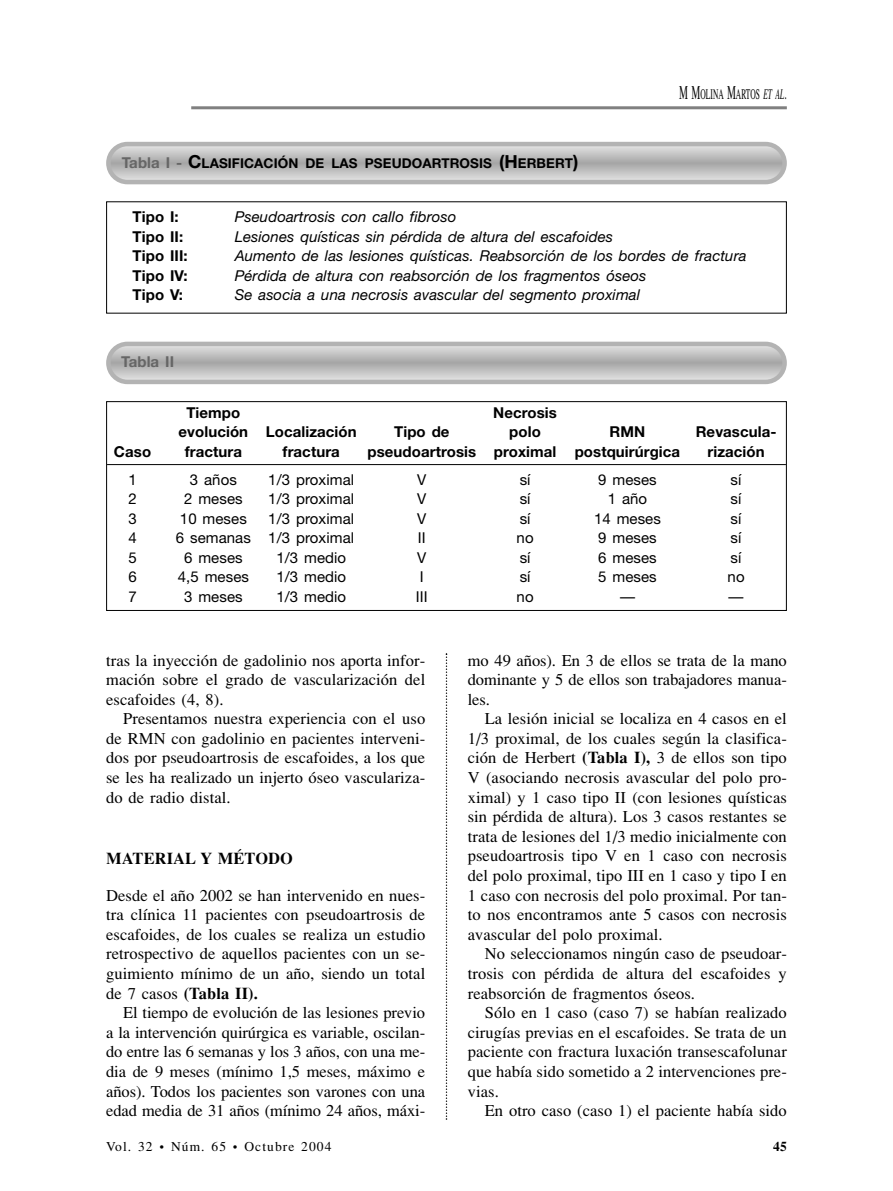
<style>
.page{position:relative;width:893px;height:1191px;background:#fff}
.page>*{position:absolute;margin:0;border:0;box-sizing:border-box;transform-origin:0 0}
.t1{font:16.5px/19.6px "Times";letter-spacing:.005em;color:#000;text-align:justify}
.t2{font:700 16.5px "Times";letter-spacing:.005em;color:#000}
.t3{font:italic 15px "Helvetica Neue";letter-spacing:.005em;color:#000}
.t4{font:15px "Helvetica Neue";letter-spacing:.005em;color:#000}
.t5{font:700 15px "Helvetica Neue";letter-spacing:.005em;color:#000}
.t6{font:700 15px "Helvetica Neue";letter-spacing:.005em;color:#666}
.t7{font:14.7px "Times";letter-spacing:.005em;color:#000;scale:.51 1}
.t8{font:700 13.5px "Helvetica Neue";letter-spacing:.005em;color:#000}
.t9{font:13.5px "Times";letter-spacing:.08em;color:#000}
.t10{font:700 13.5px "Times";color:#000}
.s1{font-size:15px;color:#666}
.s2{font-size:18px}
.s3{font-size:19.5px}
.s4{font-style:italic}
.s5{font-style:italic;font-size:19.5px}
.s6{font-weight:700}
</style>
<div class="page">
<hr style="left:191px;top:106px;width:595px;height:3px;background:#808080">
<svg style="left:446px;top:653px;width:1px;height:467px"></svg>
<svg style="left:106px;top:342px;width:680px;height:42px;background:#bfbfbf"></svg>
<hr style="left:107px;top:464px;width:679px;height:1px;background:#000">
<div style="left:106px;top:401px;width:680px;height:210px;border:1px solid #000"></div>
<svg style="left:106px;top:142px;width:680px;height:42px;background:#bfbfbf"></svg>
<p class="t8" style="left:122px;top:158px;width:458px"><span class="s1">Tabla I -</span> <span class="s2">C</span>LASIFICACIÓN DE LAS PSEUDOARTROSIS <span class="s2">(H</span>ERBERT<span class="s2">)</span></p>
<p class="t7" style="left:679px;top:89px;width:212px"><span class="s3">M M</span>OLINA <span class="s3">M</span>ARTOS <span class="s4">ET AL</span><span class="s5">.</span></p>
<p class="t5" style="left:133px;top:212px;width:48px">Tipo I:</p>
<p class="t3" style="left:235px;top:212px;width:223px">Pseudoartrosis con callo fibroso</p>
<p class="t5" style="left:133px;top:231px;width:52px">Tipo II:</p>
<p class="t3" style="left:235px;top:231px;width:380px">Lesiones quísticas sin pérdida de altura del escafoides</p>
<p class="t5" style="left:133px;top:251px;width:57px">Tipo III:</p>
<p class="t3" style="left:235px;top:251px;width:513px">Aumento de las lesiones quísticas. Reabsorción de los bordes de fractura</p>
<p class="t5" style="left:133px;top:270px;width:56px">Tipo IV:</p>
<p class="t3" style="left:235px;top:270px;width:413px">Pérdida de altura con reabsorción de los fragmentos óseos</p>
<p class="t5" style="left:133px;top:290px;width:52px">Tipo V:</p>
<p class="t3" style="left:235px;top:290px;width:407px">Se asocia a una necrosis avascular del segmento proximal</p>
<p class="t6" style="left:121px;top:357px;width:54px">Tabla II</p>
<p class="t5" style="left:186px;top:407px;width:55px">Tiempo</p>
<p class="t5" style="left:493px;top:407px;width:65px">Necrosis</p>
<p class="t5" style="left:179px;top:427px;width:179px">evolución Localización</p>
<p class="t5" style="left:394px;top:427px;width:57px">Tipo de</p>
<p class="t5" style="left:509px;top:427px;width:33px">polo</p>
<p class="t5" style="left:609px;top:427px;width:37px">RMN</p>
<p class="t5" style="left:695px;top:427px;width:82px">Revascula-</p>
<p class="t5" style="left:114px;top:446px;width:39px">Caso</p>
<p class="t5" style="left:185px;top:446px;width:59px">fractura</p>
<p class="t5" style="left:282px;top:446px;width:59px">fractura</p>
<p class="t5" style="left:367px;top:446px;width:314px">pseudoartrosis proximal postquirúrgica</p>
<p class="t5" style="left:707px;top:446px;width:59px">rización</p>
<p class="t4" style="left:128px;top:474px;width:10px">1</p>
<p class="t4" style="left:190px;top:474px;width:49px">3 años</p>
<p class="t4" style="left:268px;top:474px;width:87px">1/3 proximal</p>
<p class="t4" style="left:417px;top:474px;width:11px">V</p>
<p class="t4" style="left:519px;top:474px;width:12px">sí</p>
<p class="t4" style="left:598px;top:474px;width:60px">9 meses</p>
<p class="t4" style="left:730px;top:474px;width:12px">sí</p>
<p class="t4" style="left:128px;top:494px;width:10px">2</p>
<p class="t4" style="left:184px;top:494px;width:60px">2 meses</p>
<p class="t4" style="left:268px;top:494px;width:87px">1/3 proximal</p>
<p class="t4" style="left:417px;top:494px;width:11px">V</p>
<p class="t4" style="left:519px;top:494px;width:12px">sí</p>
<p class="t4" style="left:607px;top:494px;width:41px">1 año</p>
<p class="t4" style="left:730px;top:494px;width:12px">sí</p>
<p class="t4" style="left:128px;top:513px;width:10px">3</p>
<p class="t4" style="left:180px;top:513px;width:68px">10 meses</p>
<p class="t4" style="left:268px;top:513px;width:87px">1/3 proximal</p>
<p class="t4" style="left:417px;top:513px;width:11px">V</p>
<p class="t4" style="left:519px;top:513px;width:12px">sí</p>
<p class="t4" style="left:594px;top:513px;width:68px">14 meses</p>
<p class="t4" style="left:730px;top:513px;width:12px">sí</p>
<p class="t4" style="left:128px;top:533px;width:10px">4</p>
<p class="t4" style="left:176px;top:533px;width:180px">6 semanas 1/3 proximal</p>
<p class="t4" style="left:418px;top:533px;width:9px">II</p>
<p class="t4" style="left:516px;top:533px;width:19px">no</p>
<p class="t4" style="left:598px;top:533px;width:60px">9 meses</p>
<p class="t4" style="left:730px;top:533px;width:12px">sí</p>
<p class="t4" style="left:128px;top:552px;width:10px">5</p>
<p class="t4" style="left:184px;top:552px;width:60px">6 meses</p>
<p class="t4" style="left:276px;top:552px;width:71px">1/3 medio</p>
<p class="t4" style="left:417px;top:552px;width:11px">V</p>
<p class="t4" style="left:519px;top:552px;width:12px">sí</p>
<p class="t4" style="left:598px;top:552px;width:60px">6 meses</p>
<p class="t4" style="left:730px;top:552px;width:12px">sí</p>
<p class="t4" style="left:128px;top:572px;width:10px">6</p>
<p class="t4" style="left:178px;top:572px;width:73px">4,5 meses</p>
<p class="t4" style="left:276px;top:572px;width:71px">1/3 medio</p>
<p class="t4" style="left:420px;top:572px;width:5px">I</p>
<p class="t4" style="left:519px;top:572px;width:12px">sí</p>
<p class="t4" style="left:598px;top:572px;width:60px">5 meses</p>
<p class="t4" style="left:727px;top:572px;width:19px">no</p>
<p class="t4" style="left:128px;top:591px;width:10px">7</p>
<p class="t4" style="left:184px;top:591px;width:60px">3 meses</p>
<p class="t4" style="left:276px;top:591px;width:71px">1/3 medio</p>
<p class="t4" style="left:416px;top:591px;width:13px">III</p>
<p class="t4" style="left:516px;top:591px;width:19px">no</p>
<p class="t4" style="left:620px;top:591px;width:16px">—</p>
<p class="t4" style="left:728px;top:591px;width:16px">—</p>
<p class="t1" style="left:106px;top:652px;width:320px">tras la inyección de gadolinio nos aporta infor&shy;mación sobre el grado de vascularización del escafoides (4, 8).</p>
<p class="t1" style="left:106px;top:711px;width:320px;text-indent:17px">Presentamos nuestra experiencia con el uso de RMN con gadolinio en pacientes interveni&shy;dos por pseudoartrosis de escafoides, a los que se les ha realizado un injerto óseo vasculariza&shy;do de radio distal.</p>
<p class="t2" style="left:106px;top:853px;width:188px">MATERIAL Y MÉTODO</p>
<p class="t1" style="left:106px;top:887px;width:320px">Desde el año 2002 se han intervenido en nues&shy;tra clínica 11 pacientes con pseudoartrosis de escafoides, de los cuales se realiza un estudio retrospectivo de aquellos pacientes con un se&shy;guimiento mínimo de un año, siendo un total de 7 casos <span class="s6">(Tabla II).</span></p>
<p class="t1" style="left:106px;top:1004px;width:320px;text-indent:17px">El tiempo de evolución de las lesiones previo a la intervención quirúrgica es variable, oscilan&shy;do entre las 6 semanas y los 3 años, con una me&shy;dia de 9 meses (mínimo 1,5 meses, máximo e años). Todos los pacientes son varones con una edad media de 31 años (mínimo 24 años, máxi-</p>
<p class="t1" style="left:468px;top:652px;width:320px">mo 49 años). En 3 de ellos se trata de la mano dominante y 5 de ellos son trabajadores manua&shy;les.</p>
<p class="t1" style="left:468px;top:711px;width:320px;text-indent:17px">La lesión inicial se localiza en 4 casos en el 1/3 proximal, de los cuales según la clasifica&shy;ción de Herbert <span class="s6">(Tabla I),</span> 3 de ellos son tipo V (asociando necrosis avascular del polo pro&shy;ximal) y 1 caso tipo II (con lesiones quísticas sin pérdida de altura). Los 3 casos restantes se trata de lesiones del 1/3 medio inicialmente con pseudoartrosis tipo V en 1 caso con necrosis del polo proximal, tipo III en 1 caso y tipo I en 1 caso con necrosis del polo proximal. Por tan&shy;to nos encontramos ante 5 casos con necrosis avascular del polo proximal.</p>
<p class="t1" style="left:468px;top:946px;width:320px;text-indent:17px">No seleccionamos ningún caso de pseudoar&shy;trosis con pérdida de altura del escafoides y reabsorción de fragmentos óseos.</p>
<p class="t1" style="left:468px;top:1004px;width:320px;text-indent:17px">Sólo en 1 caso (caso 7) se habían realizado cirugías previas en el escafoides. Se trata de un paciente con fractura luxación transescafolunar que había sido sometido a 2 intervenciones pre&shy;vias.</p>
<p class="t1" style="left:485px;top:1102px;width:303px">En otro caso (caso 1) el paciente había sido</p>
<p class="t9" style="left:106px;top:1141px;width:227px">Vol. 32 • Núm. 65 • Octubre 2004</p>
<p class="t10" style="left:773px;top:1141px;width:15px">45</p>
</div>
